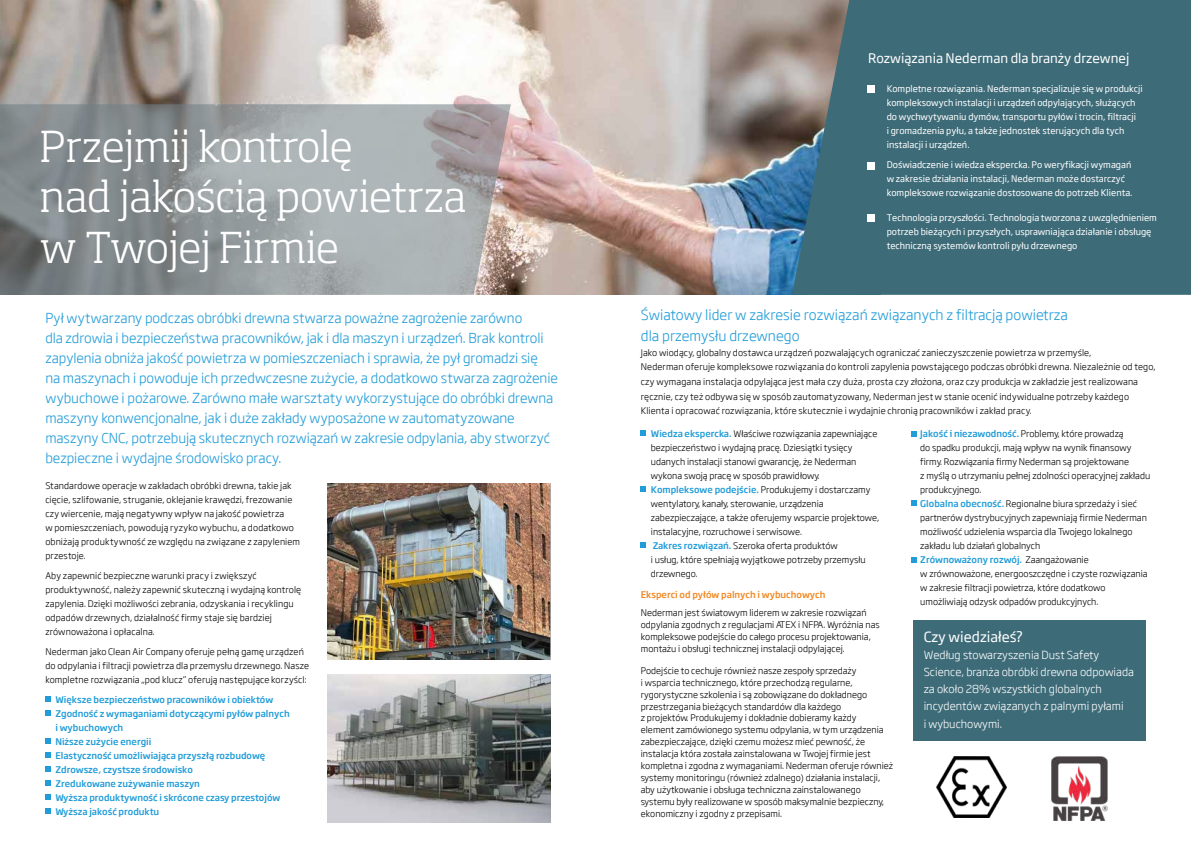
<style>
.page{position:relative;width:1191px;height:842px;background:#fff}
.page>*{position:absolute;margin:0;border:0;box-sizing:border-box;transform-origin:0 0}
.t1{font:300 42px/50.4px "Soho Pro";letter-spacing:-.005em;color:#fff}
.t2{font:300 14px/21px "Soho Gothic Pro";color:#209cd8}
.t3{font:14px "Soho Gothic Pro";color:#fff}
.t4{font:300 13.5px/20px "Soho Gothic Pro";letter-spacing:-.005em;color:#209cd8}
.t5{font:13px "Soho Gothic Pro";color:#fff}
.t6{font:300 11px/17px "Soho Gothic Pro";color:#fff}
.t7{font:300 9px/14px "Soho Gothic Pro";color:#000}
.t8{font:9px/14px "Soho Gothic Pro";color:#fff}
.t9{font:500 9px/14px "Soho Gothic Pro";color:#209cd8}
.t10{font:500 9px "Soho Gothic Pro";color:#f18721}
.s1{font-weight:500;color:#209cd8}
</style>
<div class="page">
<img style="left:0;top:0;width:792px;height:295px">
<svg style="left:0;top:104px;width:511px;height:191px"></svg>
<svg style="left:792px;top:0;width:399px;height:295px;fill:#3d6b78"></svg>
<div style="left:867px;top:85px;width:7px;height:7px;background:#fff"></div>
<div style="left:867px;top:162px;width:7px;height:7px;background:#fff"></div>
<div style="left:867px;top:215px;width:7px;height:7px;background:#fff"></div>
<svg style="left:641px;top:430px;width:5px;height:6px"></svg>
<svg style="left:641px;top:542px;width:5px;height:6px"></svg>
<svg style="left:911px;top:431px;width:5px;height:5px"></svg>
<svg style="left:641px;top:486px;width:5px;height:5px"></svg>
<svg style="left:45px;top:697px;width:6px;height:5px"></svg>
<svg style="left:911px;top:557px;width:5px;height:5px"></svg>
<svg style="left:911px;top:501px;width:5px;height:5px"></svg>
<img style="left:328px;top:484px;width:222px;height:175px">
<svg style="left:45px;top:781px;width:6px;height:5px"></svg>
<svg style="left:45px;top:710px;width:6px;height:6px"></svg>
<svg style="left:45px;top:739px;width:6px;height:5px"></svg>
<svg style="left:45px;top:753px;width:6px;height:5px"></svg>
<svg style="left:45px;top:767px;width:6px;height:5px"></svg>
<img style="left:327px;top:675px;width:223px;height:147px">
<div style="left:912px;top:621px;width:233px;height:120px;background:#3d6b78"></div>
<img style="left:936px;top:757px;width:70px;height:60px">
<img style="left:1051px;top:757px;width:56px;height:63px">
<svg style="left:45px;top:809px;width:6px;height:5px"></svg>
<svg style="left:45px;top:795px;width:6px;height:5px"></svg>
<h1 class="t1" style="left:40px;top:117px;width:428px">Przejmij kontrolę<br>nad jakością powietrza w Twojej Firmie</h1>
<p class="t4" style="left:45px;top:307px;width:514px">Pył wytwarzany podczas obróbki drewna stwarza poważne zagrożenie zarówno<br>dla zdrowia i bezpieczeństwa pracowników, jak i dla maszyn i urządzeń. Brak kontroli zapylenia obniża jakość powietrza w pomieszczeniach i sprawia, że pył gromadzi się<br>na maszynach i powoduje ich przedwczesne zużycie, a dodatkowo stwarza zagrożenie wybuchowe i pożarowe. Zarówno małe warsztaty wykorzystujące do obróbki drewna maszyny konwencjonalne, jak i duże zakłady wyposażone w zautomatyzowane maszyny CNC, potrzebują skutecznych rozwiązań w zakresie odpylania, aby stworzyć bezpieczne i wydajne środowisko pracy.</p>
<p class="t7" style="left:45px;top:478px;width:256px">Standardowe operacje w zakładach obróbki drewna, takie jak cięcie, szlifowanie, struganie, oklejanie krawędzi, frezowanie czy wiercenie, mają negatywny wpływ na jakość powietrza<br>w pomieszczeniach, powodują ryzyko wybuchu, a dodatkowo obniżają produktywność ze względu na związane z zapyleniem przestoje.</p>
<p class="t7" style="left:45px;top:568px;width:257px">Aby zapewnić bezpieczne warunki pracy i zwiększyć produktywność, należy zapewnić skuteczną i wydajną kontrolę zapylenia. Dzięki możliwości zebrania, odzyskania i recyklingu odpadów drzewnych, działalność firmy staje się bardziej zrównoważona i opłacalna.</p>
<p class="t7" style="left:45px;top:644px;width:265px">Nederman jako Clean Air Company oferuje pełną gamę urządzeń do odpylania i filtracji powietrza dla przemysłu drzewnego. Nasze kompletne rozwiązania „pod klucz” oferują następujące korzyścI:</p>
<p class="t9" style="left:55px;top:692px;width:236px">Większe bezpieczeństwo pracowników i obiektów Zgodność z wymaganiami dotyczącymi pyłów palnych i wybuchowych<br>Niższe zużycie energii<br>Elastyczność umożliwiająca przyszłą rozbudowę Zdrowsze, czystsze środowisko<br>Zredukowane zużywanie maszyn<br>Wyższa produktywność i skrócone czasy przestojów Wyższa jakość produktu</p>
<h3 class="t5" style="left:868px;top:48px;width:263px">Rozwiązania Nederman dla branży drzewnej</h3>
<p class="t8" style="left:886px;top:81px;width:258px">Kompletne rozwiązania. Nederman specjalizuje się w produkcji kompleksowych instalacji i urządzeń odpylających, służących do wychwytywaniu dymów, transportu pyłów i trocin, filtracji<br>i gromadzenia pyłu, a także jednostek sterujących dla tych instalacji i urządzeń.</p>
<p class="t8" style="left:886px;top:157px;width:247px">Doświadczenie i wiedza ekspercka. Po weryfikacji wymagań w zakresie działania instalacji, Nederman może dostarczyć kompleksowe rozwiązanie dostosowane do potrzeb Klienta.</p>
<p class="t8" style="left:886px;top:210px;width:272px">Technologia przyszłości. Technologia tworzona z uwzględnieniem potrzeb bieżących i przyszłych, usprawniająca działanie i obsługę techniczną systemów kontroli pyłu drzewnego</p>
<h2 class="t2" style="left:641px;top:304px;width:428px">Światowy lider w zakresie rozwiązań związanych z filtracją powietrza dla przemysłu drzewnego</h2>
<p class="t7" style="left:641px;top:345px;width:516px;line-height:14.7px">Jako wiodący, globalny dostawca urządzeń pozwalających ograniczać zanieczyszczenie powietrza w przemyśle,<br>Nederman oferuje kompleksowe rozwiązania do kontroli zapylenia powstającego podczas obróbki drewna. Niezależnie od tego, czy wymagana instalacja odpylająca jest mała czy duża, prosta czy złożona, oraz czy produkcja w zakładzie jest realizowana ręcznie, czy też odbywa się w sposób zautomatyzowany, Nederman jest w stanie ocenić indywidualne potrzeby każdego Klienta i opracować rozwiązania, które skutecznie i wydajnie chronią pracowników i zakład pracy.</p>
<p class="t7" style="left:651px;top:426px;width:230px"><span class="s1">Wiedza ekspercka.</span> Właściwe rozwiązania zapewniające bezpieczeństwo i wydajną pracę. Dziesiątki tysięcy udanych instalacji stanowi gwarancję, że Nederman wykona swoją pracę w sposób prawidłowy.<br><span class="s1">Kompleksowe podejście.</span> Produkujemy i dostarczamy wentylatory, kanały, sterowanie, urządzenia zabezpieczające, a także oferujemy wsparcie projektowe, instalacyjne, rozruchowe i serwisowe.<br><span class="s1">Zakres rozwiązań.</span> Szeroka oferta produktów<br>i usług, które spełniają wyjątkowe potrzeby przemysłu drzewnego.</p>
<p class="t7" style="left:920px;top:426px;width:231px"><span class="s1">Jakość i niezawodność.</span> Problemy, które prowadzą<br>do spadku produkcji, mają wpływ na wynik finansowy firmy. Rozwiązania firmy Nederman są projektowane<br>z myślą o utrzymaniu pełnej zdolności operacyjnej zakładu produkcyjnego.<br><span class="s1">Globalna obecność.</span> Regionalne biura sprzedaży i sieć partnerów dystrybucyjnych zapewniają firmie Nederman możliwość udzielenia wsparcia dla Twojego lokalnego zakładu lub działań globalnych<br><span class="s1">Zrównoważony rozwój.</span> Zaangażowanie<br>w zrównoważone, energooszczędne i czyste rozwiązania w zakresie filtracji powietrza, które dodatkowo umożliwiają odzysk odpadów produkcyjnych.</p>
<p class="t10" style="left:641px;top:588px;width:186px">Eksperci od pyłów palnych i wybuchowych</p>
<p class="t7" style="left:641px;top:606px;width:240px;line-height:12px">Nederman jest światowym liderem w zakresie rozwiązań odpylania zgodnych z regulacjami ATEX i NFPA. Wyróżnia nas kompleksowe podejście do całego procesu projektowania, montażu i obsługi technicznej instalacji odpylającej.</p>
<p class="t7" style="left:641px;top:664px;width:254px;line-height:12px">Podejście to cechuje również nasze zespoły sprzedaży<br>i wsparcia technicznego, które przechodzą regularne, rygorystyczne szkolenia i są zobowiązane do dokładnego przestrzegania bieżących standardów dla każdego<br>z projektów. Produkujemy i dokładnie dobieramy każdy<br>element zamówionego systemu odpylania, w tym urządzenia zabezpieczające, dzięki czemu możesz mieć pewność, że instalacja która została zainstalowana w Twojej firmie jest kompletna i zgodna z wymaganiami. Nederman oferuje również systemy monitoringu (również zdalnego) działania instalacji, aby użytkowanie i obsługa techniczna zainstalowanego systemu były realizowane w sposób maksymalnie bezpieczny, ekonomiczny i zgodny z przepisami.</p>
<h2 class="t3" style="left:923px;top:626px;width:101px">Czy wiedziałeś?</h2>
<p class="t6" style="left:923px;top:646px;width:212px">Według stowarzyszenia Dust Safety Science, branża obróbki drewna odpowiada za około 28% wszystkich globalnych incydentów związanych z palnymi pyłami</p>
<p class="t6" style="left:923px;top:715px;width:80px">i wybuchowymi.</p>
</div>
